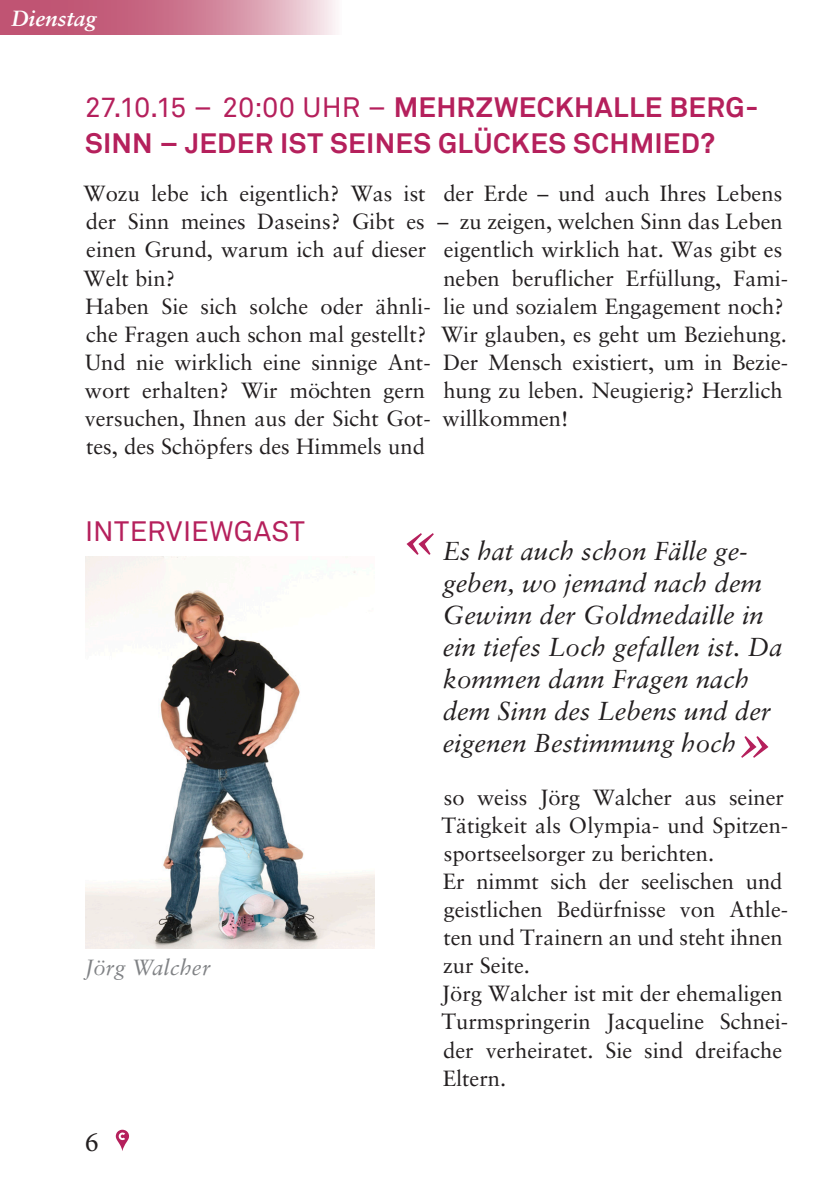
<style>
.page{position:relative;width:840px;height:1191px;background:#fff}
.page>*{position:absolute;margin:0;border:0;box-sizing:border-box;transform-origin:0 0}
.t1{font:italic 700 64px "Sabon";color:#b5205c}
.Headline_1{font:700 28px/36px "Akkurat";letter-spacing:.015em;color:#b5205c}
.Headline_1-2{font:28px "Akkurat";letter-spacing:.015em;color:#b5205c}
.t2{font:28px "Minion Pro";color:#231f20}
.t3{font:italic 26px/32px "Sabon";color:#231f20}
.Fliesstext{font:22px/28px "Sabon";color:#231f20}
.Kleingedrucktes___Po{font:italic 22px "Sabon";letter-spacing:.005em;color:#808285}
.t4{font:italic 700 22px "Sabon";color:#fff}
.s1{font-weight:400}
</style>
<div class="page">
<svg style="left:116px;top:1129px;width:13px;height:22px"></svg>
<img style="left:85px;top:556px;width:289px;height:392px">
<svg style="left:0;top:0;width:336px;height:34px;background:#d08097"></svg>
<p class="t4" style="left:11px;top:5px;width:87px">Dienstag</p>
<p class="Headline_1" style="left:85px;top:89px;width:674px"><span class="s1">27.10.15 – 20:00 UHR –</span> MEHRZWECKHALLE BERG-<br>SINN – JEDER IST SEINES GLÜCKES SCHMIED?</p>
<p class="Fliesstext" style="left:84px;top:180px;width:344px;text-align:justify">Wozu lebe ich eigentlich? Was ist der Sinn meines Daseins? Gibt es einen Grund, warum ich auf dieser Welt bin?</p>
<p class="Fliesstext" style="left:85px;top:292px;width:347px">Haben Sie sich solche oder ähnli&shy;che Fragen auch schon mal gestellt?<br>Und nie wirklich eine sinnige Ant&shy;wort erhalten? Wir möchten gern versuchen, Ihnen aus der Sicht Got&shy;tes, des Schöpfers des Himmels und</p>
<p class="Fliesstext" style="left:443px;top:180px;width:340px">der Erde – und auch Ihres Lebens</p>
<p class="Fliesstext" style="left:437px;top:208px;width:352px">– zu zeigen, welchen Sinn das Leben eigentlich wirklich hat. Was gibt es neben beruflicher Erfüllung, Fami&shy;lie und sozialem Engagement noch?<br>Wir glauben, es geht um Beziehung.<br>Der Mensch existiert, um in Bezie&shy;hung zu leben. Neugierig? Herzlich willkommen!</p>
<p class="Headline_1-2" style="left:85px;top:515px;width:221px">INTERVIEWGAST</p>
<p class="Kleingedrucktes___Po" style="left:85px;top:954px;width:127px">Jörg Walcher</p>
<p class="t2" style="left:85px;top:1123px;width:15px">6</p>
<p class="t1" style="left:403px;top:498px;width:35px">«</p>
<p class="t3" style="left:442px;top:535px;width:341px">Es hat auch schon Fälle ge&shy;geben, wo jemand nach dem<br>Gewinn der Goldmedaille in ein tiefes Loch gefallen ist. Da kommen dann Fragen nach dem Sinn des Lebens und der eigenen Bestimmung hoch</p>
<p class="t1" style="left:737px;top:701px;width:35px">»</p>
<p class="Fliesstext" style="left:441px;top:783px;width:348px">so weiss Jörg Walcher aus seiner<br>Tätigkeit als Olympia- und Spitzen&shy;sportseelsorger zu berichten.</p>
<p class="Fliesstext" style="left:442px;top:867px;width:347px">Er nimmt sich der seelischen und geistlichen Bedürfnisse von Athle&shy;ten und Trainern an und steht ihnen zur Seite.</p>
<p class="Fliesstext" style="left:441px;top:979px;width:348px">Jörg Walcher ist mit der ehemaligen<br>Turmspringerin Jacqueline Schnei&shy;der verheiratet. Sie sind dreifache<br>Eltern.</p>
</div>
